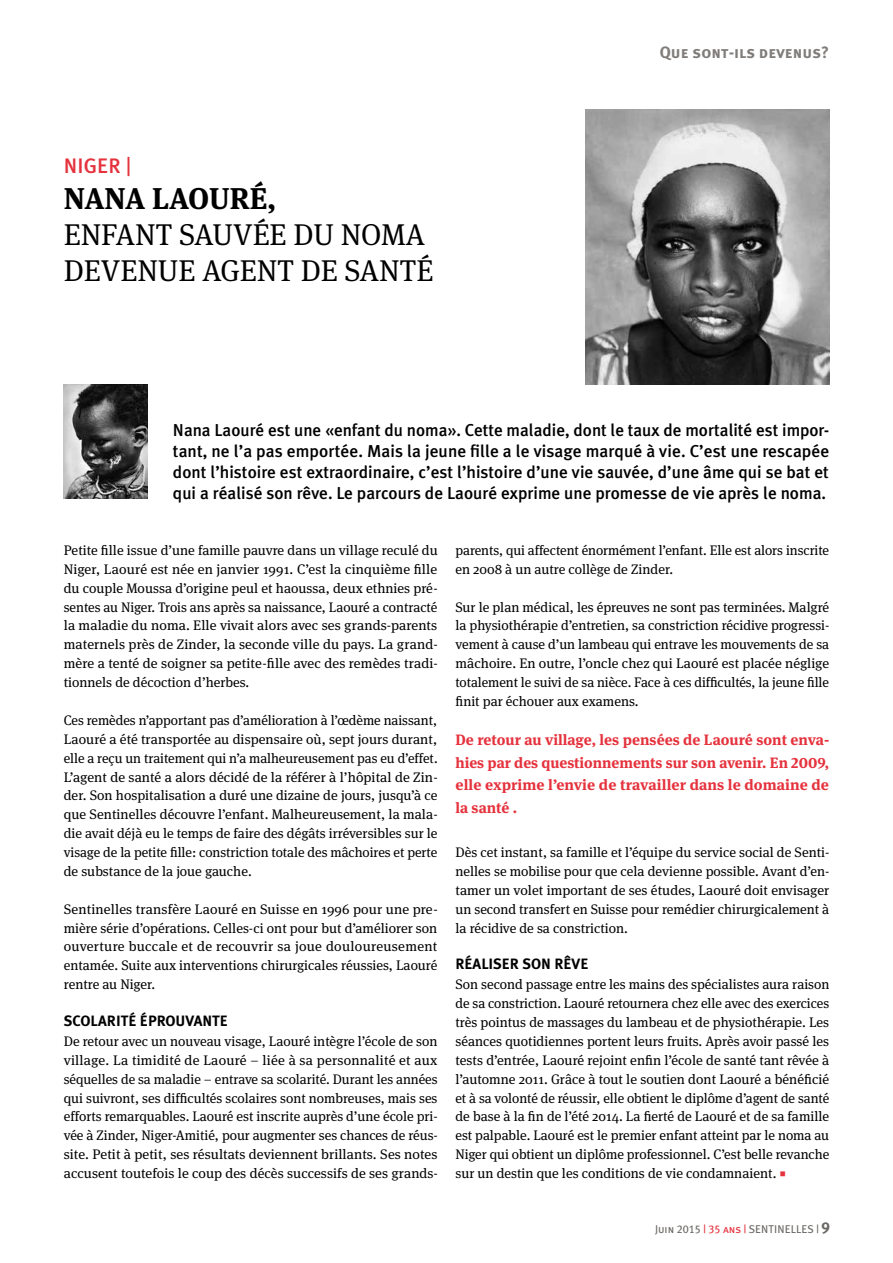
<style>
.page{position:relative;width:893px;height:1263px;background:#fff}
.page>*{position:absolute;margin:0;border:0;box-sizing:border-box;transform-origin:0 0}
.t1{font:30px/36px "Meta Serif";color:#000}
.t2{font:700 30px "Meta Serif";color:#000}
.t3{font:500 21px "Meta Plus";color:#e5323d}
.t4{font:500 17.25px/21px "Meta Plus";color:#000;text-align:justify}
.t5{font:16.5px "Meta Plus Bold Caps";color:#7f7c7a}
.t6{font:700 15px/22.5px "Meta Serif Lf";letter-spacing:.005em;color:#e5323d;text-align:justify}
.t7{font:700 15px "Meta Plus";color:#000}
.t8{font:13.8px/18.9px "Meta Serif";color:#000;text-align:justify}
.t9{font:11.25px "Meta Plus Book Caps";color:#6a6864}
.s1{font-family:"Meta Serif Lf";font-weight:700}
.s2{font-family:"Minion Pro";font-size:16.5px;color:#e5323d}
.s3{color:#e5323d}
.s4{font-family:"Meta Plus Bold Caps";font-size:15.75px}
</style>
<div class="page">
<img style="left:585px;top:110px;width:244px;height:275px">
<img style="left:64px;top:385px;width:83px;height:113px">
<h2 class="t3" style="left:64px;top:153px;width:69px">niger <span class="s1">|</span></h2>
<h1 class="t2" style="left:64px;top:180px;width:214px">NANA LAOURÉ,</h1>
<h1 class="t1" style="left:64px;top:216px;width:371px">enfant sauvée du noma devenue agent de santé</h1>
<p class="t5" style="left:660px;top:43px;width:171px">Que sont-ils devenus?</p>
<p class="t4" style="left:173px;top:419px;width:658px">N ana Laouré est une «enfant du noma». Cette maladie, dont le taux de mortalité est impor&shy;tant, ne l’a pas emportée. Mais la jeune fille a le visage marqué à vie. C’est une rescapée dont l’histoire est extraordinaire, c’est l’histoire d’une vie sauvée, d’une âme qui se bat et qui a réalisé son rêve. Le parcours de Laouré exprime une promesse de vie après le noma.</p>
<p class="t8" style="left:64px;top:540px;width:375px">Petite fille issue d’une famille pauvre dans un village reculé du Niger, Laouré est née en janvier 1991. C’est la cinquième fille du couple Moussa d’origine peul et haoussa, deux ethnies pré&shy;sentes au Niger. Trois ans après sa naissance, Laouré a contracté la maladie du noma. Elle vivait alors avec ses grands-parents maternels près de Zinder, la seconde ville du pays. La grand&shy;mère a tenté de soigner sa petite-fille avec des remèdes tradi&shy;tionnels de décoction d’herbes.</p>
<p class="t8" style="left:64px;top:710px;width:375px">Ces remèdes n’apportant pas d’amélioration à l’œdème naissant, Laouré a été transportée au dispensaire où, sept jours durant, elle a reçu un traitement qui n’a malheureusement pas eu d’effet.<br>L’agent de santé a alors décidé de la référer à l’hôpital de Zin&shy;der. Son hospitalisation a duré une dizaine de jours, jusqu’à ce que Sentinelles découvre l’enfant. Malheureusement, la mala&shy;die avait déjà eu le temps de faire des dégâts irréversibles sur le visage de la petite fille: constriction totale des mâchoires et perte de substance de la joue gauche.</p>
<p class="t8" style="left:64px;top:899px;width:375px">Sentinelles transfère Laouré en Suisse en 1996 pour une pre&shy;mière série d’opérations. Celles-ci ont pour but d’améliorer son ouverture buccale et de recouvrir sa joue douloureusement entamée. Suite aux interventions chirurgicales réussies, Laouré rentre au Niger.</p>
<p class="t7" style="left:64px;top:1012px;width:166px">Scolarité éprouvante</p>
<p class="t8" style="left:64px;top:1031px;width:376px">De retour avec un nouveau visage, Laouré intègre l’école de son village. La timidité de Laouré – liée à sa personnalité et aux séquelles de sa maladie – entrave sa scolarité. Durant les années qui suivront, ses difficultés scolaires sont nombreuses, mais ses efforts remarquables. Laouré est inscrite auprès d’une école pri&shy;vée à Zinder, Niger-Amitié, pour augmenter ses chances de réus&shy;site. Petit à petit, ses résultats deviennent brillants. Ses notes accusent toutefois le coup des décès successifs de ses grands-</p>
<p class="t8" style="left:455px;top:540px;width:375px">parents, qui affectent énormément l’enfant. Elle est alors inscrite en 2008 à un autre collège de Zinder.</p>
<p class="t8" style="left:455px;top:597px;width:375px">Sur le plan médical, les épreuves ne sont pas terminées. Malgré la physiothérapie d’entretien, sa constriction récidive progressi&shy;vement à cause d’un lambeau qui entrave les mouvements de sa mâchoire. En outre, l’oncle chez qui Laouré est placée néglige totalement le suivi de sa nièce. Face à ces difficultés, la jeune fille finit par échouer aux examens.</p>
<p class="t6" style="left:455px;top:729px;width:375px">De retour au village, les pensées de Laouré sont enva&shy;hies par des questionnements sur son avenir. En 2009, elle exprime l’envie de travailler dans le domaine de la santé .</p>
<p class="t8" style="left:455px;top:843px;width:375px">Dès cet instant, sa famille et l’équipe du service social de Senti&shy;nelles se mobilise pour que cela devienne possible. Avant d’en&shy;tamer un volet important de ses études, Laouré doit envisager un second transfert en Suisse pour remédier chirurgicalement à la récidive de sa constriction.</p>
<p class="t7" style="left:455px;top:955px;width:134px">Réaliser son rêve</p>
<p class="t8" style="left:455px;top:975px;width:375px">Son second passage entre les mains des spécialistes aura raison de sa constriction. Laouré retournera chez elle avec des exercices très pointus de massages du lambeau et de physiothérapie. Les séances quotidiennes portent leurs fruits. Après avoir passé les tests d’entrée, Laouré rejoint enfin l’école de santé tant rêvée à l’automne 2011. Grâce à tout le soutien dont Laouré a bénéficié et à sa volonté de réussir, elle obtient le diplôme d’agent de santé de base à la fin de l’été 2014. La fierté de Laouré et de sa famille est palpable. Laouré est le premier enfant atteint par le noma au Niger qui obtient un diplôme professionnel. C’est belle revanche sur un destin que les conditions de vie condamnaient. <span class="s2">■</span></p>
<p class="t9" style="left:655px;top:1223px;width:176px">Juin 2015 <span class="s3">| 35 ans |</span> SentinElles | <span class="s4">9</span></p>
</div>
